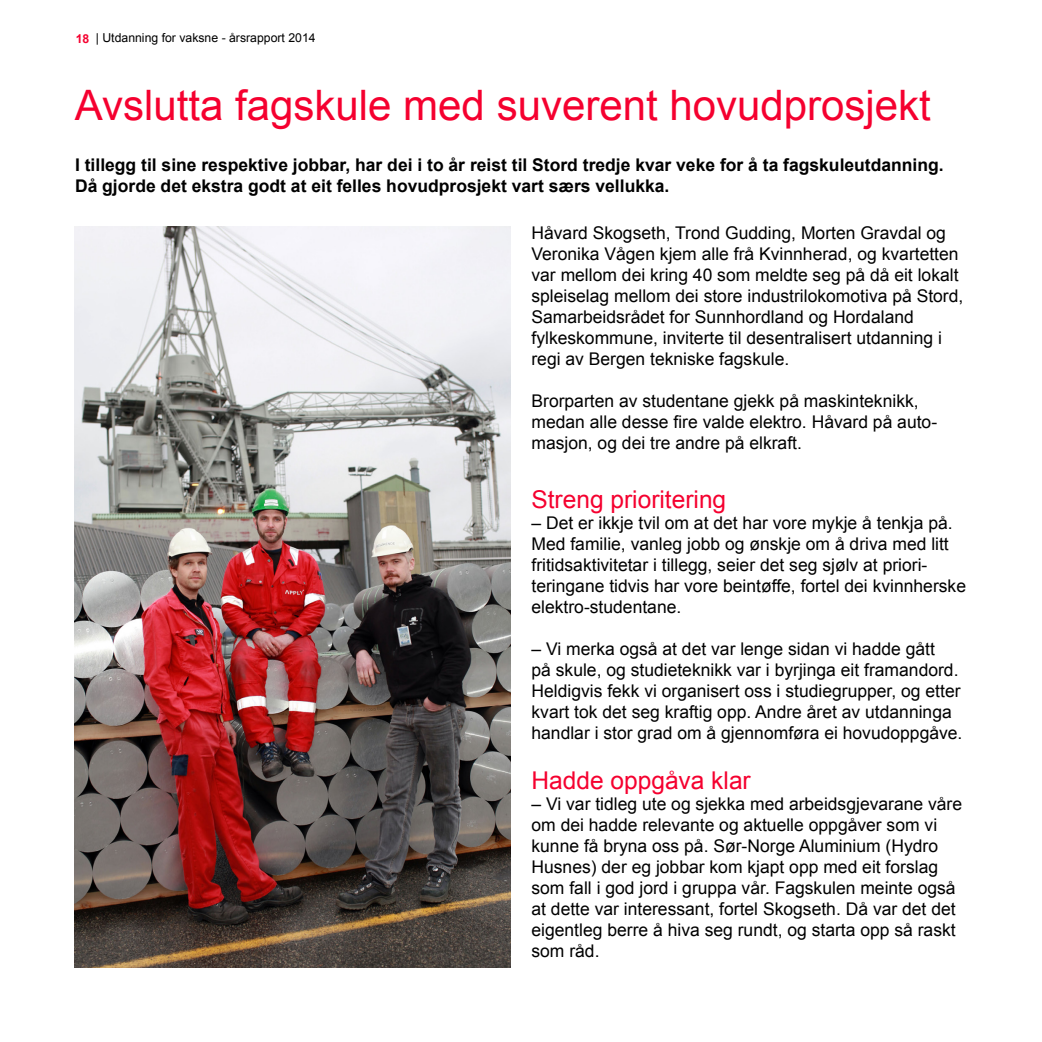
<style>
.page{position:relative;width:1042px;height:1042px;background:#fff}
.page>*{position:absolute;margin:0;border:0;box-sizing:border-box;transform-origin:0 0}
.t1{font:42px "Arial";color:#f5002f}
.t2{font:24.5px "Arial";color:#f5002f}
.t3{font:17.5px/21px "Arial";color:#000}
.t4{font:700 17.5px/21px "Arial";color:#000}
.t5{font:12.25px "Arial";color:#000}
.s1{font-weight:700;color:#f5002f}
</style>
<div class="page">
<img style="left:74px;top:226px;width:436px;height:741px">
<p class="t5" style="left:76px;top:30px;width:241px"><span class="s1">18</span> | Utdanning for vaksne - årsrapport 2014</p>
<h1 class="t1" style="left:75px;top:78px;width:857px">Avslutta fagskule med suverent hovudprosjekt</h1>
<p class="t4" style="left:75px;top:154px;width:870px">I tillegg til sine respektive jobbar, har dei i to år reist til Stord tredje kvar veke for å ta fagskuleutdanning.<br>Då gjorde det ekstra godt at eit felles hovudprosjekt vart særs vellukka.</p>
<p class="t3" style="left:531px;top:222px;width:433px">Håvard Skogseth, Trond Gudding, Morten Gravdal og Veronika Vågen kjem alle frå Kvinnherad, og kvartetten var mellom dei kring 40 som meldte seg på då eit lokalt spleiselag mellom dei store industrilokomotiva på Stord, Samarbeidsrådet for Sunnhordland og Hordaland fylkeskommune, inviterte til desentralisert utdanning i regi av Bergen tekniske fagskule.</p>
<p class="t3" style="left:531px;top:390px;width:407px">Brorparten av studentane gjekk på maskinteknikk, medan alle desse fire valde elektro. Håvard på auto&shy;masjon, og dei tre andre på elkraft.</p>
<h2 class="t2" style="left:531px;top:483px;width:196px">Streng prioritering</h2>
<p class="t3" style="left:531px;top:512px;width:436px">– Det er ikkje tvil om at det har vore mykje å tenkja på.<br>Med familie, vanleg jobb og ønskje om å driva med litt fritidsaktivitetar i tillegg, seier det seg sjølv at priori&shy;teringane tidvis har vore beintøffe, fortel dei kvinnherske elektro-studentane.</p>
<p class="t3" style="left:531px;top:638px;width:432px">– Vi merka også at det var lenge sidan vi hadde gått<br>på skule, og studieteknikk var i byrjinga eit framandord.<br>Heldigvis fekk vi organisert oss i studiegrupper, og etter kvart tok det seg kraftig opp. Andre året av utdanninga handlar i stor grad om å gjennomføra ei hovudoppgåve.</p>
<h2 class="t2" style="left:531px;top:764px;width:221px">Hadde oppgåva klar</h2>
<p class="t3" style="left:531px;top:794px;width:432px">– Vi var tidleg ute og sjekka med arbeidsgjevarane våre om dei hadde relevante og aktuelle oppgåver som vi kunne få bryna oss på. Sør-Norge Aluminium (Hydro Husnes) der eg jobbar kom kjapt opp med eit forslag som fall i god jord i gruppa vår. Fagskulen meinte også at dette var interessant, fortel Skogseth. Då var det det eigentleg berre å hiva seg rundt, og starta opp så raskt som råd.</p>
</div>
